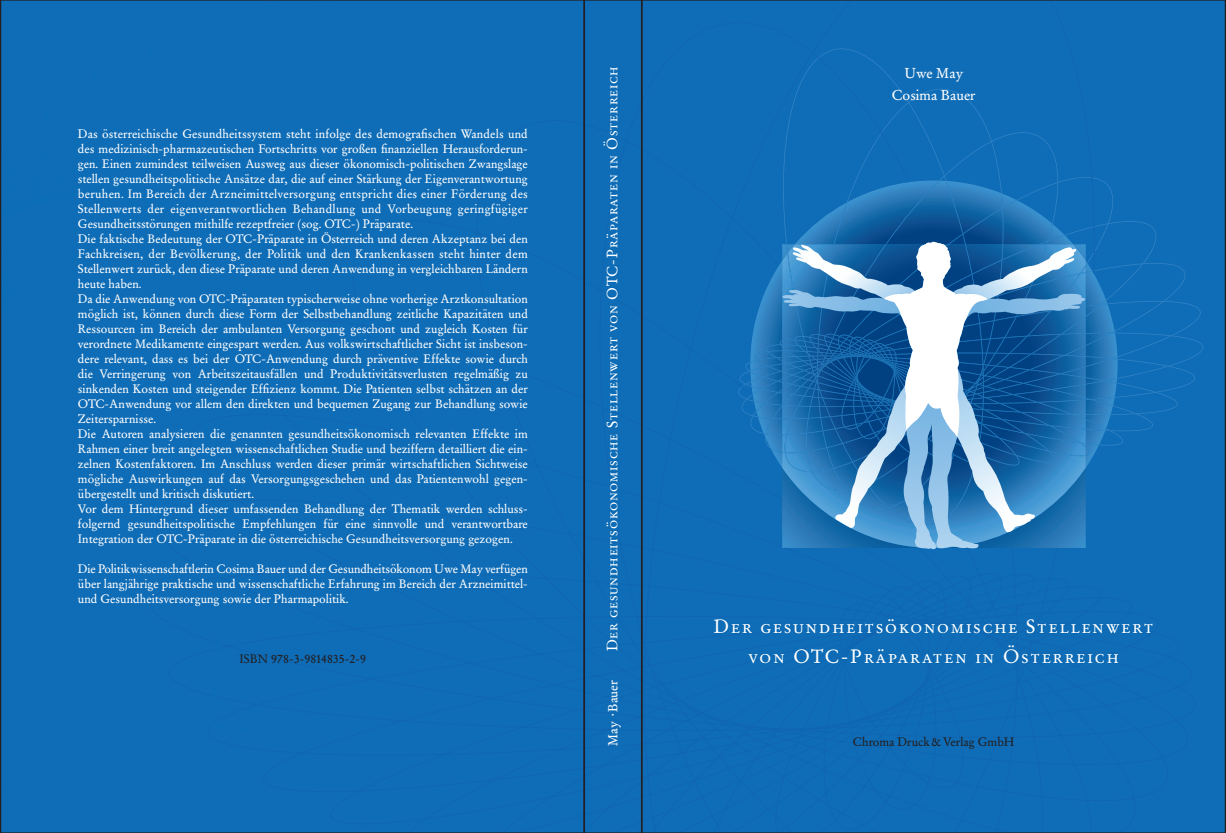
<style>
.page{position:relative;width:1226px;height:833px;background:#fff}
.page>*{position:absolute;margin:0;border:0;box-sizing:border-box;transform-origin:0 0}
.t1{font:20px/30px "Garamond SB Caps";letter-spacing:.1em;color:#fff;text-align:center}
.t2{font:15.62px "Garamond SB Caps";letter-spacing:.05em;color:#fff}
.t3{font:15px/22.5px "Garamond SB";color:#fff;text-align:center}
.t4{font:13.75px "Garamond SB";color:#fff}
.t5{font:12.75px/15px "Garamond SB";color:#fff}
.t6{font:12.75px "Garamond SB";color:#231f20}
</style>
<div class="page">
<div style="left:585px;top:0;width:56px;height:833px;background:#0f6cb6"></div>
<div style="left:0;top:0;width:585px;height:833px;background:#0f6cb6"></div>
<svg style="left:641px;top:0;width:585px;height:833px;background:#1a70b5"></svg>
<p class="t5" style="left:78px;top:127px;width:452px">Das österreichische Gesundheitssystem steht infolge des demografischen Wandels und des medizinisch-pharmazeutischen Fortschritts vor großen finanziellen Herausforderun&shy;gen. Einen zumindest teilweisen Ausweg aus dieser ökonomisch-politischen Zwangslage stellen gesundheitspolitische Ansätze dar, die auf einer Stärkung der Eigenverantwortung beruhen. Im Bereich der Arzneimittelversorgung entspricht dies einer Förderung des Stellenwerts der eigenverantwortlichen Behandlung und Vorbeugung geringfügiger Gesundheitsstörungen mithilfe rezeptfreier (sog. OTC-) Präparate.<br>Die faktische Bedeutung der OTC-Präparate in Österreich und deren Akzeptanz bei den Fachkreisen, der Bevölkerung, der Politik und den Krankenkassen steht hinter dem Stellenwert zurück, den diese Präparate und deren Anwendung in vergleichbaren Ländern heute haben.<br>Da die Anwendung von OTC-Präparaten typischerweise ohne vorherige Arztkonsultation möglich ist, können durch diese Form der Selbstbehandlung zeitliche Kapazitäten und Ressourcen im Bereich der ambulanten Versorgung geschont und zugleich Kosten für verordnete Medikamente eingespart werden. Aus volkswirtschaftlicher Sicht ist insbeson&shy;dere relevant, dass es bei der OTC-Anwendung durch präventive Effekte sowie durch die Verringerung von Arbeitszeitausfällen und Produktivitätsverlusten regelmäßig zu sinkenden Kosten und steigender Effizienz kommt. Die Patienten selbst schätzen an der OTC-Anwendung vor allem den direkten und bequemen Zugang zur Behandlung sowie Zeitersparnisse.<br>Die Autoren analysieren die genannten gesundheitsökonomisch relevanten Effekte im Rahmen einer breit angelegten wissenschaftlichen Studie und beziffern detailliert die ein&shy;zelnen Kostenfaktoren. Im Anschluss werden dieser primär wirtschaftlichen Sichtweise mögliche Auswirkungen auf das Versorgungsgeschehen und das Patientenwohl gegen&shy;übergestellt und kritisch diskutiert.<br>Vor dem Hintergrund dieser umfassenden Behandlung der Thematik werden schluss&shy;folgernd gesundheitspolitische Empfehlungen für eine sinnvolle und verantwortbare Integration der OTC-Präparate in die österreichische Gesundheitsversorgung gezogen.</p>
<p class="t5" style="left:78px;top:561px;width:452px;text-align:justify">Die Politikwissenschaftlerin Cosima Bauer und der Gesundheitsökonom Uwe May verfügen über langjährige praktische und wissenschaftliche Erfahrung im Bereich der Arzneimittel&shy;und Gesundheitsversorgung sowie der Pharmapolitik.</p>
<p class="t6" style="left:240px;top:652px;width:128px">ISBN 978-3-9814835-2-9</p>
<p class="t2" style="left:603px;top:651px;width:586px;rotate:-90deg">Der gesundheitsökonomische Stellenwert von OTC-Präparaten in Österreich</p>
<p class="t4" style="left:605px;top:746px;width:68px;rotate:-90deg">May ·Bauer</p>
<p class="t3" style="left:892px;top:62px;width:85px">Uwe May<br>Cosima Bauer</p>
<h1 class="t1" style="left:714px;top:611px;width:441px">Der gesundheitsökonomische Stellenwert von OTC-Präparaten in Österreich</h1>
<p class="t6" style="left:853px;top:734px;width:163px">Chroma Druck &amp; Verlag GmbH</p>
</div>
